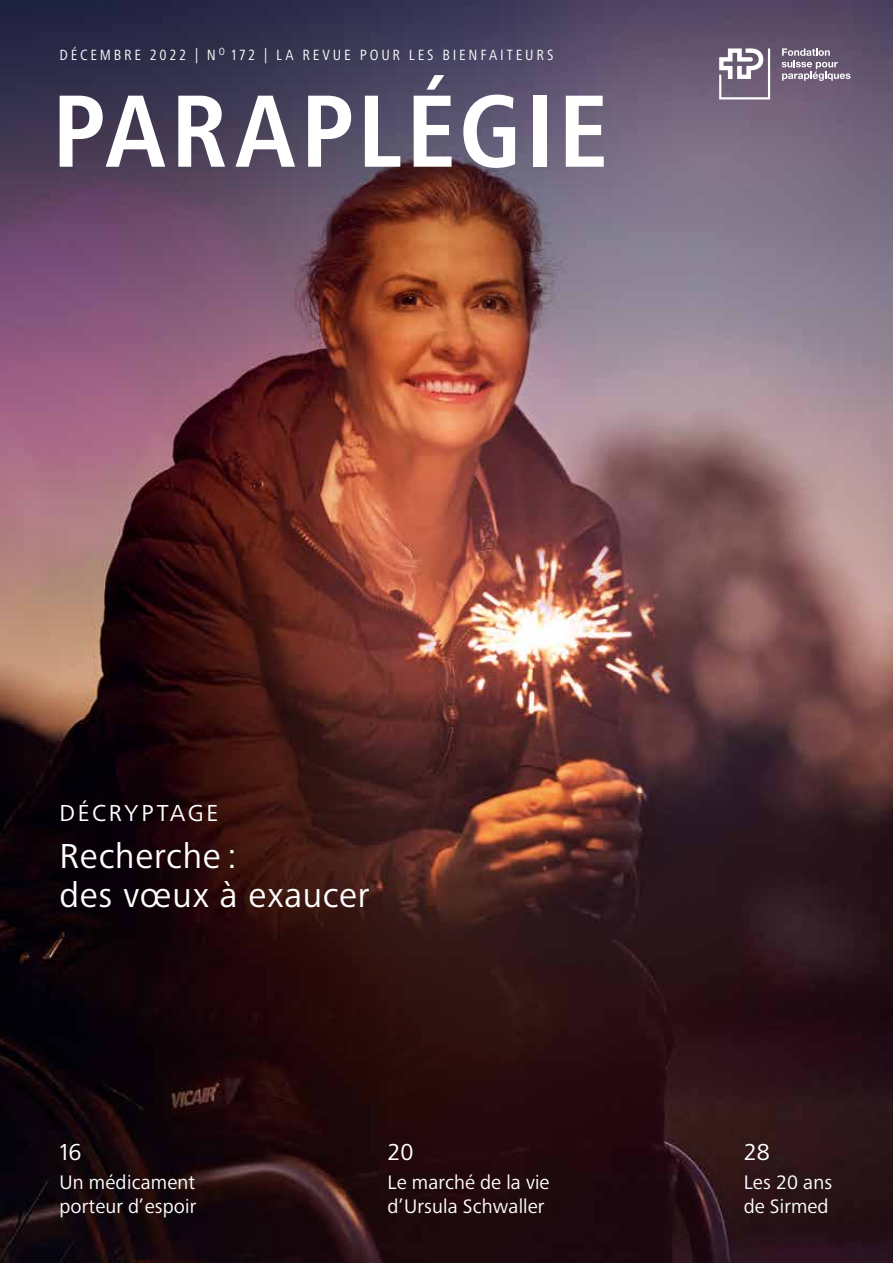
<style>
.page{position:relative;width:893px;height:1263px;background:#fff}
.page>*{position:absolute;margin:0;border:0;box-sizing:border-box;transform-origin:0 0}
.t1{font:700 condensed 106.5px "Frutiger Next Pro";letter-spacing:.03em;color:#fff}
.t2{font:36px/39px "Frutiger Next Pro";letter-spacing:.02em;color:#fff}
.t3{font:24px "Frutiger Next Pro";letter-spacing:.105em;color:#fff}
.t4{font:20.25px/23.2px "Frutiger Next Pro";letter-spacing:.005em;color:#fff}
.t5{font:condensed 15.3px "Frutiger Next Pro";letter-spacing:.18em;color:#fff}
</style>
<div class="page">
<img style="left:1px;top:0;width:892px;height:1263px">
<img style="left:0;top:0;width:1px;height:1263px">
<hr style="left:0;top:1044px;width:1px;height:219px;background:#000">
<svg style="left:719px;top:48px;width:51px;height:51px"></svg>
<svg style="left:782px;top:48px;width:68px;height:33px;background:#8c8093"></svg>
<p class="t5" style="left:60px;top:46px;width:495px">DÉCEMBRE 2022 | N<sup>O</sup> 172 | LA REVUE POUR LES BIENFAITEURS</p>
<h1 class="t1" style="left:52px;top:70px;width:558px">PARAPLÉGIE</h1>
<p class="t3" style="left:60px;top:800px;width:160px">DÉCRYPTAGE</p>
<h2 class="t2" style="left:60px;top:837px;width:311px">Recherche :<br>des vœux à exaucer</h2>
<p class="t3" style="left:60px;top:1138px;width:24px">16</p>
<p class="t4" style="left:60px;top:1171px;width:138px">Un médicament porteur d’espoir</p>
<p class="t3" style="left:388px;top:1138px;width:27px">20</p>
<p class="t4" style="left:388px;top:1171px;width:163px">Le marché de la vie d’Ursula Schwaller</p>
<p class="t3" style="left:744px;top:1138px;width:27px">28</p>
<p class="t4" style="left:744px;top:1171px;width:90px">Les 20 ans de Sirmed</p>
</div>
